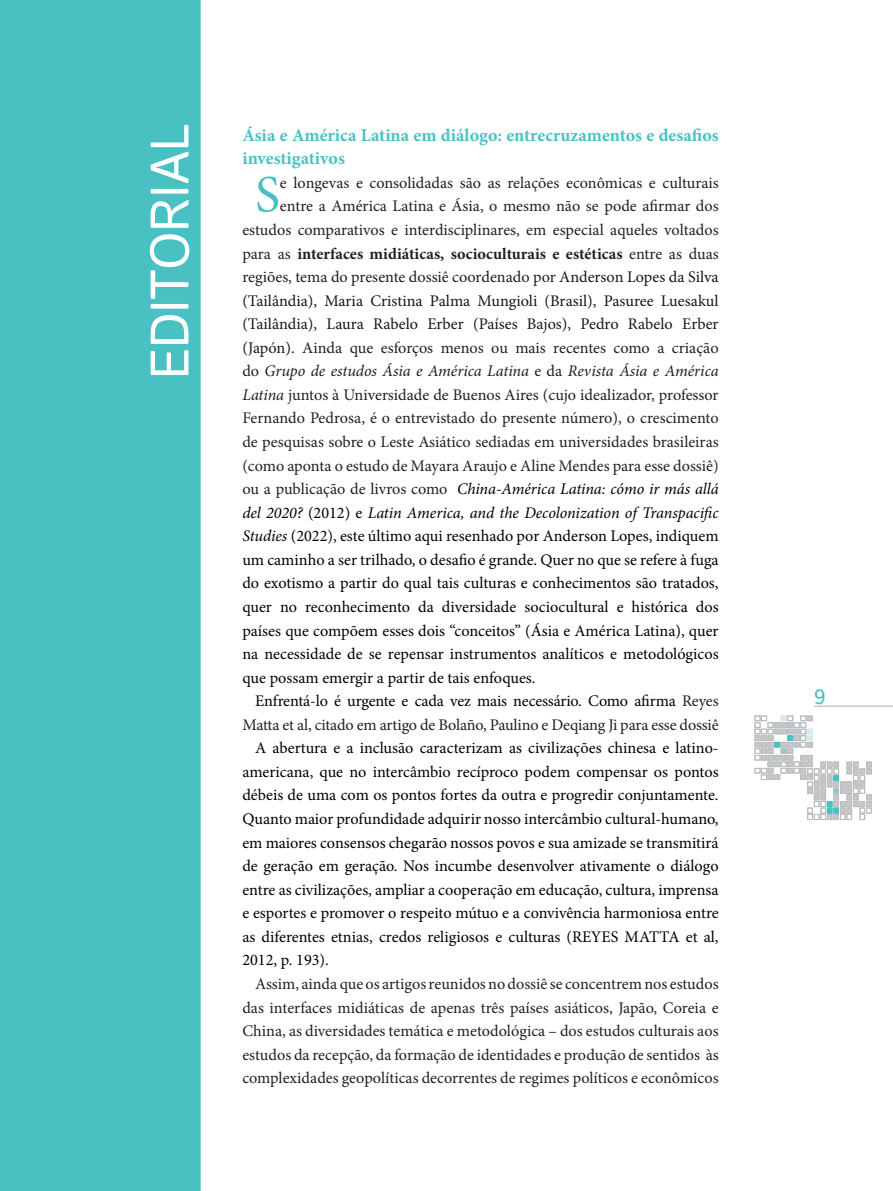
<style>
.page{position:relative;width:893px;height:1191px;background:#fff}
.page>*{position:absolute;margin:0;border:0;box-sizing:border-box;transform-origin:0 0}
.t1{font:54px "Istok Web";color:#fff;scale:.93 1}
.t2{font:52.5px "Minion Pro";color:#49c1c3}
.t3{font:21px "Istok Web";color:#49c1c3}
.t4{font:700 18px/23.5px "Minion Pro";color:#49c1c3}
.t5{font:16.2px/23.5px "Minion Pro";letter-spacing:-.005em;color:#231f20;text-align:justify}
.t6{font:16.2px/23.5px "Minion Pro";color:#000001;text-align:justify}
.t7{font:16.2px "Minion Pro";letter-spacing:-.005em;color:#020206}
.t8{font:16.2px "Minion Pro";letter-spacing:-.005em;color:#15181c}
.t9{font:700 16.2px "Minion Pro";color:#231f20}
.t10{font:italic 16.2px "Minion Pro";color:#020206}
.t11{font:italic 16.2px "Minion Pro";letter-spacing:-.005em;color:#000001}
.t12{font:italic 16.2px "Minion Pro";letter-spacing:-.01em;color:#231f20}
.s1{font-weight:400}
.s2{color:#15181c}
.s3{font-style:normal}
.s4{font-style:italic}
.s5{font-style:normal;color:#231f20}
.s6{color:#000001}
.s7{font-style:normal;color:#000001}
.s8{color:#231f20}
</style>
<div class="page">
<hr style="left:814px;top:706px;width:79px;height:1px;background:#b2b3b7">
<div style="left:0;top:0;width:201px;height:1191px;background:#49c1c3"></div>
<svg style="left:755px;top:716px;width:116px;height:103px"></svg>
<h1 class="t1" style="left:134px;top:379px;width:276px;rotate:-90deg">EDITORIAL</h1>
<p class="t4" style="left:242px;top:123px;width:478px">Ásia e América Latina em diálogo: entrecruzamentos e desafios investigativos</p>
<h2 class="t2" style="left:255px;top:159px;width:26px">S</h2>
<p class="t5" style="left:280px;top:171px;width:440px">e longevas e consolidadas são as relações econômicas e culturais</p>
<p class="t5" style="left:280px;top:194px;width:440px">entre a América Latina e Ásia, o mesmo não se pode afirmar dos</p>
<p class="t5" style="left:242px;top:218px;width:478px">estudos comparativos e interdisciplinares, em especial aqueles voltados</p>
<p class="t9" style="left:242px;top:242px;width:478px"><span class="s1">para as</span> interfaces midiáticas, socioculturais e estéticas <span class="s1">entre as duas</span></p>
<p class="t5" style="left:242px;top:265px;width:478px">regiões, tema do presente dossiê coordenado por <span class="s2">Anderson Lopes da Silva</span></p>
<p class="t8" style="left:242px;top:289px;width:478px">(Tailândia), Maria Cristina Palma Mungioli (Brasil), Pasuree Luesakul</p>
<p class="t8" style="left:242px;top:313px;width:478px">(Tailândia), Laura Rabelo Erber (Países Bajos), Pedro Rabelo Erber</p>
<p class="t5" style="left:242px;top:336px;width:478px"><span class="s2">(Japón).</span> Ainda que esforços menos ou mais recentes como a criação</p>
<p class="t12" style="left:242px;top:360px;width:478px"><span class="s3">do</span> Grupo de estudos Ásia e América Latina <span class="s3">e da</span> Revista Ásia e América</p>
<p class="t5" style="left:242px;top:383px;width:478px"><span class="s4">Latina</span> juntos à Universidade de Buenos Aires (cujo idealizador, professor</p>
<p class="t5" style="left:242px;top:406px;width:478px">Fernando Pedrosa, é o entrevistado do presente número), o crescimento</p>
<p class="t5" style="left:242px;top:430px;width:478px">de pesquisas sobre o Leste Asiático sediadas em universidades brasileiras</p>
<p class="t5" style="left:242px;top:454px;width:478px">(como aponta o estudo de Mayara Araujo e Aline Mendes para esse dossiê)</p>
<p class="t11" style="left:242px;top:478px;width:478px"><span class="s5">ou a publicação de livros como</span> China-América Latina: cómo ir más allá</p>
<p class="t10" style="left:242px;top:501px;width:478px"><span class="s6">del 2020?</span> <span class="s7">(2012) e</span> Latin America, and the Decolonization of Transpacific</p>
<p class="t7" style="left:242px;top:525px;width:478px"><span class="s4">Studies</span> (2022), este último aqui resenhado por Anderson Lopes, indiquem</p>
<p class="t7" style="left:242px;top:549px;width:478px">um caminho a ser trilhado, o desafio é grande. Quer no que se refere à fuga</p>
<p class="t7" style="left:242px;top:572px;width:478px">do exotismo a partir do qual tais culturas e conhecimentos são tratados,</p>
<p class="t7" style="left:242px;top:596px;width:478px">quer no reconhecimento da diversidade sociocultural e histórica dos</p>
<p class="t7" style="left:242px;top:619px;width:478px">países que compõem esses dois “conceitos” (Ásia e América Latina), quer</p>
<p class="t7" style="left:242px;top:643px;width:478px">na necessidade de se repensar instrumentos analíticos e metodológicos</p>
<p class="t7" style="left:242px;top:666px;width:295px">que possam emergir a partir de tais enfoques.</p>
<p class="t7" style="left:255px;top:690px;width:465px">Enfrentá-lo é urgente e cada vez mais necessário. Como afirma <span class="s8">Reyes</span></p>
<p class="t5" style="left:242px;top:713px;width:478px">Matta et al, citado em artigo de Bolaño, Paulino e Deqiang Ji para esse dossiê</p>
<p class="t6" style="left:242px;top:736px;width:478px;text-indent:13px">A abertura e a inclusão caracterizam as civilizações chinesa e latino&shy;americana, que no intercâmbio recíproco podem compensar os pontos débeis de uma com os pontos fortes da outra e progredir conjuntamente.<br>Quanto maior profundidade adquirir nosso intercâmbio cultural-humano, em maiores consensos chegarão nossos povos e sua amizade se transmitirá de geração em geração. Nos incumbe desenvolver ativamente o diálogo entre as civilizações, ampliar a cooperação em educação, cultura, imprensa e esportes e promover o respeito mútuo e a convivência harmoniosa entre as diferentes etnias, credos religiosos e culturas (REYES MATTA et al, 2012, p. 193).</p>
<p class="t5" style="left:242px;top:972px;width:478px;text-indent:13px">Assim, ainda que os artigos reunidos no dossiê se concentrem nos estudos das interfaces midiáticas de apenas três países asiáticos, Japão, Coreia e China, as diversidades temática e metodológica – dos estudos culturais aos estudos da recepção, da formação de identidades e produção de sentidos às complexidades geopolíticas decorrentes de regimes políticos e econômicos</p>
<p class="t3" style="left:814px;top:683px;width:13px">9</p>
</div>
